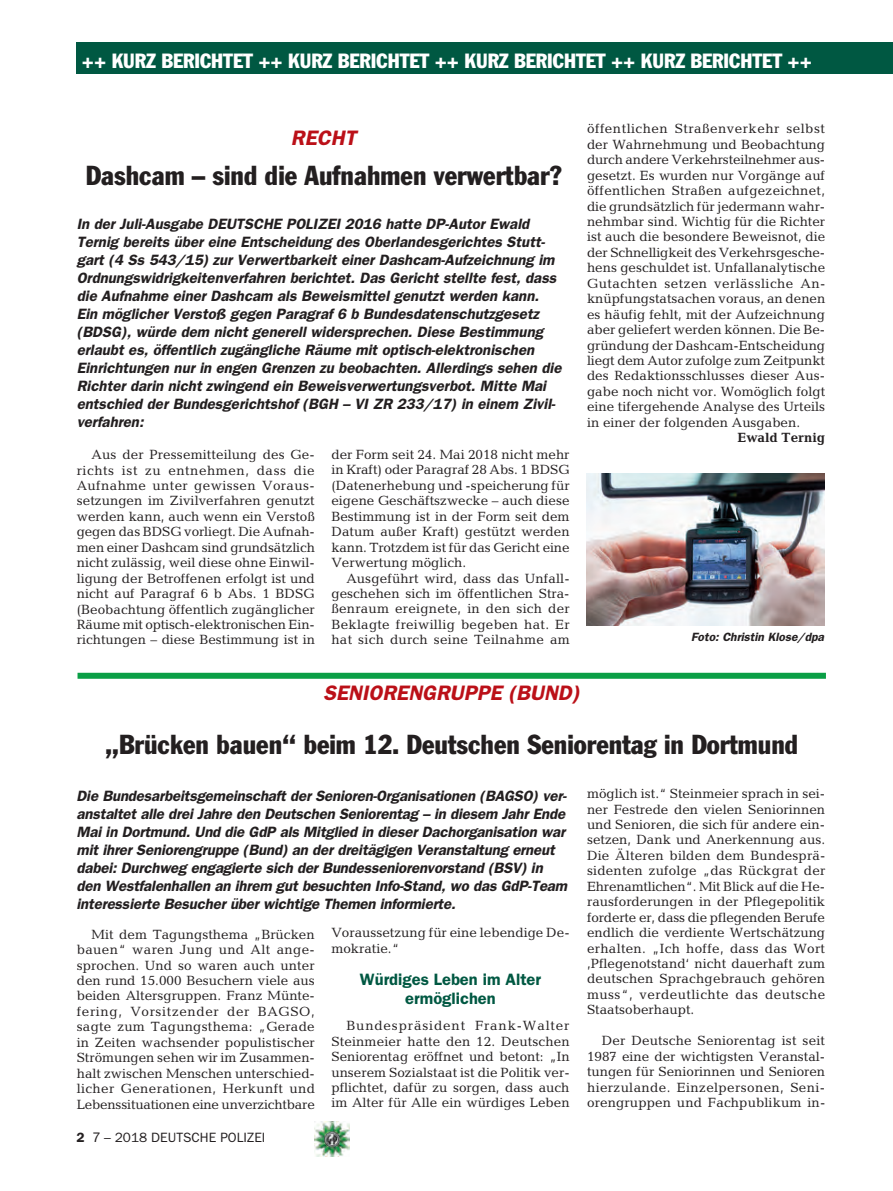
<style>
.page{position:relative;width:893px;height:1191px;background:#fff}
.page>*{position:absolute;margin:0;border:0;box-sizing:border-box;transform-origin:0 0}
.t1{font:condensed 27px "Franklin Gothic";color:#231f20}
.t2{font:italic 600 21px "Franklin Gothic";color:#bb1018}
.t3{font:condensed 20.25px "Franklin Gothic";color:#fff}
.t4{font:600 16.5px/19.5px "Franklin Gothic";color:#005842;text-align:center}
.t5{font:italic 600 15px/18px "Franklin Gothic";color:#231f20}
.t6{font:13.5px/15.5px "Candida";color:#231f20;text-align:justify}
.t7{font:13.5px "Franklin Gothic";color:#231f20}
.t8{font:700 13.5px "Candida";color:#231f20}
.t9{font:italic 600 12px "Franklin Gothic";color:#231f20}
.s1{font-weight:600}
.s2{font-family:"Helvetica Neue"}
</style>
<div class="page">
<img style="left:315px;top:1121px;width:34px;height:35px">
<div style="left:77px;top:43px;width:816px;height:31px;background:#005842"></div>
<img style="left:586px;top:473px;width:238px;height:152px">
<div style="left:78px;top:673px;width:748px;height:6px;background:#0a9f46"></div>
<h3 class="t3" style="left:82px;top:48px;width:731px">++ KURZ BERICHTET ++ KURZ BERICHTET ++ KURZ BERICHTET ++ KURZ BERICHTET ++</h3>
<h2 class="t2" style="left:291px;top:125px;width:67px">RECHT</h2>
<h1 class="t1" style="left:86px;top:159px;width:478px">Dashcam – sind die Aufnahmen verwertbar?</h1>
<p class="t5" style="left:77px;top:214px;width:486px">In der Juli-Ausgabe DEUTSCHE POLIZEI 2016 hatte DP-Autor Ewald Ternig bereits über eine Entscheidung des Oberlandesgerichtes Stutt&shy;gart (4 Ss 543/15) zur Verwertbarkeit einer Dashcam-Aufzeichnung im Ordnungswidrigkeitenverfahren berichtet. Das Gericht stellte fest, dass die Aufnahme einer Dashcam als Beweismittel genutzt werden kann.<br>Ein möglicher Verstoß gegen Paragraf 6 b Bundesdatenschutzgesetz (BDSG), würde dem nicht generell widersprechen. Diese Bestimmung erlaubt es, öffentlich zugängliche Räume mit optisch-elektronischen Einrichtungen nur in engen Grenzen zu beobachten. Allerdings sehen die Richter darin nicht zwingend ein Beweisverwertungsverbot. Mitte Mai entschied der Bundesgerichtshof (BGH – VI ZR 233/17) in einem Zivil&shy;verfahren:</p>
<p class="t6" style="left:77px;top:447px;width:240px;text-indent:15px">Aus der Pressemitteilung des Ge&shy;richts ist zu entnehmen, dass die Aufnahme unter gewissen Voraus&shy;setzungen im Zivilverfahren genutzt werden kann, auch wenn ein Verstoß gegen das BDSG vorliegt. Die Aufnah&shy;men einer Dashcam sind grundsätzlich nicht zulässig, weil diese ohne Einwil&shy;ligung der Betroffenen erfolgt ist und nicht auf Paragraf 6 b Abs. 1 BDSG (Beobachtung öffentlich zugänglicher Räume mit optisch-elektronischen Ein&shy;richtungen – diese Bestimmung ist in</p>
<p class="t6" style="left:331px;top:447px;width:240px">der Form seit 24. Mai 2018 nicht mehr in Kraft) oder Paragraf 28 Abs. 1 BDSG (Datenerhebung und -speicherung für eigene Geschäftszwecke – auch diese Bestimmung ist in der Form seit dem Datum außer Kraft) gestützt werden kann. Trotzdem ist für das Gericht eine Verwertung möglich.</p>
<p class="t6" style="left:331px;top:570px;width:240px;text-indent:15px">Ausgeführt wird, dass das Unfall&shy;geschehen sich im öffentlichen Stra&shy;ßenraum ereignete, in den sich der Beklagte freiwillig begeben hat. Er hat sich durch seine Teilnahme am</p>
<p class="t6" style="left:587px;top:121px;width:240px">öffentlichen Straßenverkehr selbst der Wahrnehmung und Beobachtung durch andere Verkehrsteilnehmer aus&shy;gesetzt. Es wurden nur Vorgänge auf öffentlichen Straßen aufgezeichnet, die grundsätzlich für jedermann wahr&shy;nehmbar sind. Wichtig für die Richter ist auch die besondere Beweisnot, die der Schnelligkeit des Verkehrsgesche&shy;hens geschuldet ist. Unfallanalytische Gutachten setzen verlässliche An&shy;knüpfungstatsachen voraus, an denen es häufig fehlt, mit der Aufzeichnung aber geliefert werden können. Die Be&shy;gründung der Dashcam-Entscheidung liegt dem Autor zufolge zum Zeitpunkt des Redaktionsschlusses dieser Aus&shy;gabe noch nicht vor. Womöglich folgt eine tifergehende Analyse des Urteils in einer der folgenden Ausgaben.</p>
<p class="t8" style="left:737px;top:430px;width:89px">Ewald Ternig</p>
<p class="t9" style="left:691px;top:629px;width:134px">Foto: Christin Klose/dpa</p>
<h2 class="t2" style="left:323px;top:680px;width:258px">SENIORENGRUPPE (BUND)</h2>
<h1 class="t1" style="left:105px;top:728px;width:695px">„Brücken bauen“ beim 12. Deutschen Seniorentag in Dortmund</h1>
<p class="t5" style="left:77px;top:786px;width:492px">Die Bundesarbeitsgemeinschaft der Senioren-Organisationen (BAGSO) ver&shy;anstaltet alle drei Jahre den Deutschen Seniorentag – in diesem Jahr Ende Mai in Dortmund. Und die GdP als Mitglied in dieser Dachorganisation war mit ihrer Seniorengruppe (Bund) an der dreitägigen Veranstaltung erneut dabei: Durchweg engagierte sich der Bundesseniorenvorstand (BSV) in den Westfalenhallen an ihrem gut besuchten Info-Stand, wo das GdP-Team interessierte Besucher über wichtige Themen informierte.</p>
<p class="t6" style="left:331px;top:925px;width:240px">Voraussetzung für eine lebendige De&shy;mokratie.“</p>
<p class="t4" style="left:360px;top:969px;width:183px">Würdiges Leben im Alter ermöglichen</p>
<p class="t6" style="left:331px;top:1018px;width:240px;text-indent:15px">Bundespräsident Frank-Walter Steinmeier hatte den 12. Deutschen Seniorentag eröffnet und betont: „In unserem Sozialstaat ist die Politik ver&shy;pflichtet, dafür zu sorgen, dass auch im Alter für Alle ein würdiges Leben</p>
<p class="t6" style="left:587px;top:786px;width:240px">möglich ist.“ Steinmeier sprach in sei&shy;ner Festrede den vielen Seniorinnen und Senioren, die sich für andere ein&shy;setzen, Dank und Anerkennung aus.<br>Die Älteren bilden dem Bundesprä&shy;sidenten zufolge „das Rückgrat der Ehrenamtlichen“. Mit Blick auf die He&shy;rausforderungen in der Pflegepolitik forderte er, dass die pflegenden Berufe endlich die verdiente Wertschätzung erhalten. „Ich hoffe, dass das Wort ‚Pflegenotstand‘ nicht dauerhaft zum deutschen Sprachgebrauch gehören muss“, verdeutlichte das deutsche Staatsoberhaupt.</p>
<p class="t6" style="left:587px;top:1033px;width:240px;text-indent:15px">Der Deutsche Seniorentag ist seit 1987 eine der wichtigsten Veranstal&shy;tungen für Seniorinnen und Senioren hierzulande. Einzelpersonen, Seni&shy;orengruppen und Fachpublikum in-</p>
<p class="t6" style="left:77px;top:926px;width:240px;text-indent:15px">Mit dem Tagungsthema „Brücken bauen“ waren Jung und Alt ange&shy;sprochen. Und so waren auch unter den rund 15.000 Besuchern viele aus beiden Altersgruppen. Franz Münte&shy;fering, Vorsitzender der BAGSO, sagte zum Tagungsthema: „Gerade in Zeiten wachsender populistischer Strömungen sehen wir im Zusammen&shy;halt zwischen Menschen unterschied&shy;licher Generationen, Herkunft und Lebenssituationen eine unverzichtbare</p>
<p class="t7" style="left:77px;top:1129px;width:190px"><span class="s1">2</span> <span class="s2">7</span> – 2018 DEUTSCHE POLIZEI</p>
</div>
